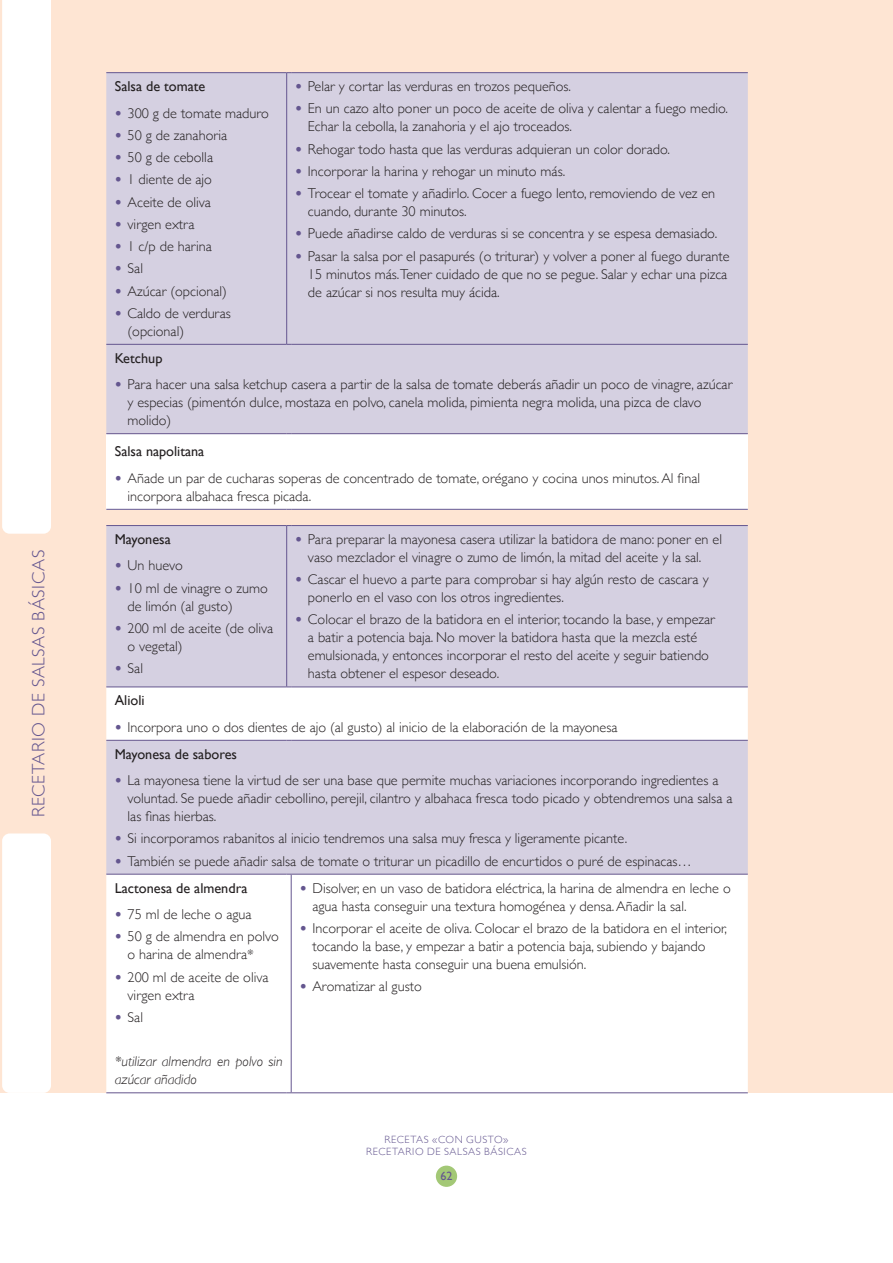
<style>
.page{position:relative;width:893px;height:1263px;background:#fff}
.page>*{position:absolute;margin:0;border:0;box-sizing:border-box;transform-origin:0 0}
.t1{font:300 18px "Gill Sans";letter-spacing:.035em;color:#64568f}
.t2{font:300 14.25px/18px "Gill Sans";color:#231f20}
.t3{font:14.25px "Gill Sans";color:#231f20}
.t4{font:italic 300 14.25px/18px "Gill Sans";color:#231f20}
.t5{font:12px "Gill Sans";color:#64568f}
.t6{font:300 10.5px/12.6px "Gill Sans";letter-spacing:.055em;color:#64568f;text-align:center}
.s1{font-weight:700;color:#64568f}
.s2{font-weight:400}
</style>
<div class="page">
<div style="left:436px;top:1165px;width:21px;height:22px;background:#a3c876;border-radius:50%"></div>
<div style="left:0;top:0;width:893px;height:1093px;background:#fee5d3"></div>
<div style="left:2px;top:0;width:49px;height:534px;background:#fff"></div>
<div style="left:2px;top:833px;width:49px;height:260px;background:#fff;border-radius:8px"></div>
<div style="left:106px;top:526px;width:642px;height:160px;background:#d5d0e1"></div>
<svg style="left:106px;top:687px;width:642px;height:405px;fill:#fff"></svg>
<hr style="left:106px;top:525px;width:181px;height:1px;background:#64568f">
<hr style="left:286px;top:526px;width:1px;height:160px;background:#64568f">
<hr style="left:291px;top:525px;width:457px;height:1px;background:#64568f">
<hr style="left:106px;top:686px;width:181px;height:1px;background:#64568f">
<hr style="left:291px;top:686px;width:457px;height:1px;background:#64568f">
<hr style="left:106px;top:740px;width:181px;height:1px;background:#64568f">
<hr style="left:291px;top:740px;width:457px;height:1px;background:#64568f">
<hr style="left:106px;top:874px;width:181px;height:1px;background:#64568f">
<hr style="left:291px;top:874px;width:457px;height:1px;background:#64568f">
<hr style="left:291px;top:874px;width:1px;height:218px;background:#64568f">
<hr style="left:106px;top:1092px;width:181px;height:1px;background:#64568f">
<hr style="left:291px;top:1092px;width:457px;height:1px;background:#64568f">
<div style="left:106px;top:73px;width:642px;height:360px;background:#d5d0e1"></div>
<div style="left:106px;top:434px;width:642px;height:75px;background:#fff"></div>
<hr style="left:106px;top:72px;width:181px;height:1px;background:#64568f">
<hr style="left:286px;top:73px;width:1px;height:271px;background:#64568f">
<hr style="left:291px;top:72px;width:457px;height:1px;background:#64568f">
<hr style="left:106px;top:344px;width:181px;height:1px;background:#64568f">
<hr style="left:291px;top:344px;width:457px;height:1px;background:#64568f">
<hr style="left:106px;top:433px;width:181px;height:1px;background:#64568f">
<hr style="left:291px;top:433px;width:457px;height:1px;background:#64568f">
<hr style="left:106px;top:509px;width:181px;height:1px;background:#64568f">
<hr style="left:291px;top:509px;width:457px;height:1px;background:#64568f">
<p class="t1" style="left:24px;top:817px;width:269px;rotate:-90deg">RECETARIO DE SALSAS BÁSICAS</p>
<p class="t3" style="left:115px;top:78px;width:92px">Salsa de tomate</p>
<p class="t2" style="left:115px;top:103px;width:156px"><span class="s1">•</span> 300 g de tomate maduro</p>
<p class="t2" style="left:115px;top:125px;width:114px"><span class="s1">•</span> 50 g de zanahoria</p>
<p class="t2" style="left:115px;top:148px;width:100px"><span class="s1">•</span> 50 g de cebolla</p>
<p class="t2" style="left:115px;top:170px;width:99px"><span class="s1">•</span> 1 diente de ajo</p>
<p class="t2" style="left:115px;top:192px;width:98px"><span class="s1">•</span> Aceite de oliva</p>
<p class="t2" style="left:115px;top:214px;width:81px"><span class="s1">•</span> virgen extra</p>
<p class="t2" style="left:115px;top:237px;width:98px"><span class="s1">•</span> 1 c/p de harina</p>
<p class="t2" style="left:115px;top:259px;width:30px"><span class="s1">•</span> Sal</p>
<p class="t2" style="left:115px;top:281px;width:114px"><span class="s1">•</span> Azúcar (opcional)</p>
<p class="t2" style="left:128px;top:304px;width:105px;text-indent:-13px"><span class="s1">•</span> Caldo de verduras (opcional)</p>
<p class="t2" style="left:295px;top:77px;width:277px"><span class="s1">•</span> Pelar y cortar las verduras en trozos pequeños.</p>
<p class="t2" style="left:308px;top:99px;width:421px;text-indent:-13px"><span class="s1">•</span> En un cazo alto poner un poco de aceite de oliva y calentar a fuego medio.<br>Echar la cebolla, la zanahoria y el ajo troceados.</p>
<p class="t2" style="left:295px;top:139px;width:376px"><span class="s1">•</span> Rehogar todo hasta que las verduras adquieran un color dorado.</p>
<p class="t2" style="left:295px;top:162px;width:272px"><span class="s1">•</span> Incorporar la harina y rehogar un minuto más.</p>
<p class="t2" style="left:308px;top:184px;width:409px;text-indent:-13px"><span class="s1">•</span> Trocear el tomate y añadirlo. Cocer a fuego lento, removiendo de vez en cuando, durante 30 minutos.</p>
<p class="t2" style="left:295px;top:224px;width:424px"><span class="s1">•</span> Puede añadirse caldo de verduras si se concentra y se espesa demasiado.</p>
<p class="t2" style="left:308px;top:246px;width:423px;text-indent:-13px"><span class="s1">•</span> Pasar la salsa por el pasapurés (o triturar) y volver a poner al fuego durante<br>15 minutos más.Tener cuidado de que no se pegue. Salar y echar una pizca de azúcar si nos resulta muy ácida.</p>
<p class="t3" style="left:115px;top:350px;width:49px">Ketchup</p>
<p class="t2" style="left:128px;top:375px;width:606px;text-indent:-13px"><span class="s1">•</span> Para hacer una salsa ketchup casera a partir de la salsa de tomate deberás añadir un poco de vinagre, azúcar y especias (pimentón dulce, mostaza en polvo, canela molida, pimienta negra molida, una pizca de clavo molido)</p>
<p class="t3" style="left:115px;top:443px;width:91px">Salsa napolitana</p>
<p class="t2" style="left:128px;top:469px;width:574px;text-indent:-13px"><span class="s1">•</span> Añade un par de cucharas soperas de concentrado de tomate, orégano y cocina unos minutos. Al final incorpora albahaca fresca picada.</p>
<p class="t3" style="left:115px;top:531px;width:57px">Mayonesa</p>
<p class="t2" style="left:115px;top:556px;width:70px"><span class="s1">•</span> Un huevo</p>
<p class="t2" style="left:128px;top:578px;width:142px;text-indent:-13px"><span class="s1">•</span> 10 ml de vinagre o zumo de limón (al gusto)</p>
<p class="t2" style="left:128px;top:619px;width:147px;text-indent:-13px"><span class="s1">•</span> 200 ml de aceite (de oliva o vegetal)</p>
<p class="t2" style="left:115px;top:659px;width:30px"><span class="s1">•</span> Sal</p>
<p class="t2" style="left:295px;top:530px;width:428px;text-align:center"><span class="s1">•</span> Para preparar la mayonesa casera utilizar la batidora de mano: poner en el vaso mezclador el vinagre o zumo de limón, la mitad del aceite y la sal.</p>
<p class="t2" style="left:308px;top:570px;width:402px;text-indent:-13px"><span class="s1">•</span> Cascar el huevo a parte para comprobar si hay algún resto de cascara y ponerlo en el vaso con los otros ingredientes.</p>
<p class="t2" style="left:308px;top:610px;width:409px;text-indent:-13px"><span class="s1">•</span> Colocar el brazo de la batidora en el interior, tocando la base, y empezar a batir a potencia baja. No mover la batidora hasta que la mezcla esté emulsionada, y entonces incorporar el resto del aceite y seguir batiendo hasta obtener el espesor deseado.</p>
<p class="t3" style="left:115px;top:692px;width:31px">Alioli</p>
<p class="t2" style="left:115px;top:713px;width:504px;line-height:26.8px"><span class="s1">•</span> Incorpora uno o dos dientes de ajo (al gusto) al inicio de la elaboración de la mayonesa<br><span class="s2">Mayonesa de sabores</span></p>
<p class="t2" style="left:128px;top:771px;width:606px;text-indent:-13px"><span class="s1">•</span> La mayonesa tiene la virtud de ser una base que permite muchas variaciones incorporando ingredientes a voluntad. Se puede añadir cebollino, perejil, cilantro y albahaca fresca todo picado y obtendremos una salsa a las finas hierbas.</p>
<p class="t2" style="left:115px;top:829px;width:514px"><span class="s1">•</span> Si incorporamos rabanitos al inicio tendremos una salsa muy fresca y ligeramente picante.</p>
<p class="t2" style="left:115px;top:847px;width:578px;line-height:26.8px"><span class="s1">•</span> También se puede añadir salsa de tomate o triturar un picadillo de encurtidos o puré de espinacas…<br><span class="s2">Lactonesa de almendra</span></p>
<p class="t2" style="left:115px;top:905px;width:138px"><span class="s1">•</span> 75 ml de leche o agua</p>
<p class="t2" style="left:128px;top:927px;width:153px;text-indent:-13px"><span class="s1">•</span> 50 g de almendra en polvo o harina de almendra*</p>
<p class="t2" style="left:128px;top:967px;width:142px;text-indent:-13px"><span class="s1">•</span> 200 ml de aceite de oliva virgen extra</p>
<p class="t2" style="left:115px;top:1007px;width:30px"><span class="s1">•</span> Sal</p>
<p class="t4" style="left:115px;top:1053px;width:169px">*utilizar almendra en polvo sin azúcar añadido</p>
<p class="t2" style="left:312px;top:878px;width:420px;text-indent:-13px"><span class="s1">•</span> Disolver, en un vaso de batidora eléctrica, la harina de almendra en leche o agua hasta conseguir una textura homogénea y densa. Añadir la sal.</p>
<p class="t2" style="left:312px;top:918px;width:416px;text-indent:-13px"><span class="s1">•</span> Incorporar el aceite de oliva. Colocar el brazo de la batidora en el interior, tocando la base, y empezar a batir a potencia baja, subiendo y bajando suavemente hasta conseguir una buena emulsión.</p>
<p class="t2" style="left:300px;top:977px;width:124px"><span class="s1">•</span> Aromatizar al gusto</p>
<p class="t6" style="left:366px;top:1132px;width:162px">RECETAS «CON GUSTO»<br>RECETARIO DE SALSAS BÁSICAS</p>
<p class="t5" style="left:440px;top:1169px;width:14px">62</p>
</div>
